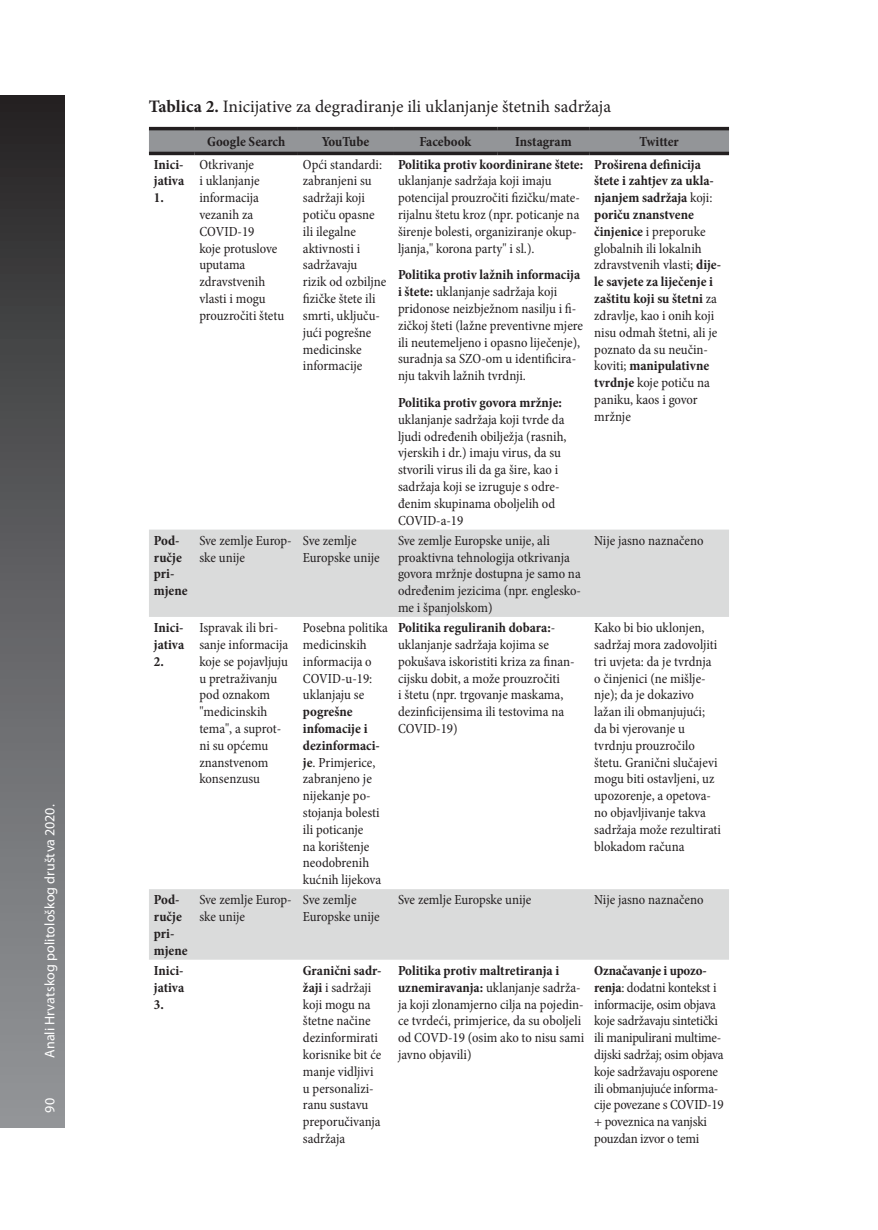
<style>
.page{position:relative;width:878px;height:1230px;background:#fff}
.page>*{position:absolute;margin:0;border:0;box-sizing:border-box;transform-origin:0 0}
.t1{font:17.5px "Minion Pro";color:#231f20}
.t2{font:condensed 14px/16.8px "Minion Pro";letter-spacing:-.005em;color:#231f20}
.t3{font:700 condensed 14px/16.8px "Minion Pro";color:#231f20;text-align:justify}
.t4{font:14px "Myriad Pro";letter-spacing:.005em;color:#fff}
.s1{font-weight:700}
</style>
<div class="page">
<div style="left:0;top:95px;width:64px;height:1032px;background:linear-gradient(to bottom,#292728,#979a9d)"></div>
<svg style="left:149px;top:130px;width:579px;height:22px;background:#8f9194"></svg>
<svg style="left:149px;top:529px;width:579px;height:430px"></svg>
<hr style="left:149px;top:127px;width:45px;height:3px;background:#231f20">
<hr style="left:194px;top:127px;width:104px;height:3px;background:#231f20">
<hr style="left:298px;top:127px;width:95px;height:3px;background:#231f20">
<hr style="left:393px;top:127px;width:104px;height:3px;background:#231f20">
<hr style="left:497px;top:127px;width:92px;height:3px;background:#231f20">
<hr style="left:589px;top:127px;width:139px;height:3px;background:#231f20">
<hr style="left:149px;top:152px;width:45px;height:3px;background:#231f20">
<hr style="left:194px;top:152px;width:104px;height:3px;background:#231f20">
<hr style="left:298px;top:152px;width:95px;height:3px;background:#231f20">
<hr style="left:393px;top:152px;width:104px;height:3px;background:#231f20">
<hr style="left:497px;top:152px;width:92px;height:3px;background:#231f20">
<hr style="left:589px;top:152px;width:139px;height:3px;background:#231f20">
<p class="t4" style="left:41px;top:1112px;width:309px;rotate:-90deg">90 Anali Hrvatskog politološkog društva 2020.</p>
<p class="t1" style="left:149px;top:95px;width:463px"><span class="s1">Tablica 2.</span> Inicijative za degradiranje ili uklanjanje štetnih sadržaja</p>
<p class="t3" style="left:207px;top:133px;width:80px">Google Search</p>
<p class="t3" style="left:321px;top:133px;width:49px">YouTube</p>
<p class="t3" style="left:419px;top:133px;width:53px">Facebook</p>
<p class="t3" style="left:515px;top:133px;width:58px">Instagram</p>
<p class="t3" style="left:639px;top:133px;width:41px">Twitter</p>
<p class="t3" style="left:154px;top:156px;width:32px">Inici&shy;jativa 1.</p>
<p class="t2" style="left:199px;top:156px;width:86px">Otkrivanje<br>i uklanjanje informacija vezanih za<br>COVID-19<br>koje protuslove uputama zdravstvenih vlasti i mogu prouzročiti štetu</p>
<p class="t2" style="left:303px;top:156px;width:85px">Opći standardi: zabranjeni su sadržaji koji potiču opasne ili ilegalne aktivnosti i sadržavaju<br>rizik od ozbiljne fizičke štete ili smrti, uključu&shy;jući pogrešne medicinske informacije</p>
<p class="t3" style="left:398px;top:156px;width:187px">Politika protiv koordinirane štete:</p>
<p class="t2" style="left:594px;top:156px;width:128px"><span class="s1">Proširena definicija štete i zahtjev za ukla&shy;njanjem sadržaja</span> koji: <span class="s1">poriču znanstvene činjenice</span> i preporuke globalnih ili lokalnih zdravstvenih vlasti; <span class="s1">dije&shy;le savjete za liječenje i zaštitu koji su štetni</span> za zdravlje, kao i onih koji nisu odmah štetni, ali je poznato da su neučin&shy;koviti; <span class="s1">manipulativne tvrdnje</span> koje potiču na paniku, kaos i govor mržnje</p>
<p class="t2" style="left:398px;top:173px;width:183px">uklanjanje sadržaja koji imaju potencijal prouzročiti fizičku/mate&shy;rijalnu štetu kroz (npr. poticanje na širenje bolesti, organiziranje okup&shy;ljanja," korona party" i sl.).</p>
<p class="t2" style="left:398px;top:267px;width:186px"><span class="s1">Politika protiv lažnih informacija i štete:</span> uklanjanje sadržaja koji pridonose neizbježnom nasilju i fi&shy;zičkoj šteti (lažne preventivne mjere ili neutemeljeno i opasno liječenje), suradnja sa SZO-om u identificira&shy;nju takvih lažnih tvrdnji.</p>
<p class="t3" style="left:398px;top:394px;width:165px">Politika protiv govora mržnje:</p>
<p class="t2" style="left:398px;top:411px;width:170px">uklanjanje sadržaja koji tvrde da ljudi određenih obilježja (rasnih, vjerskih i dr.) imaju virus, da su stvorili virus ili da ga šire, kao i sadržaja koji se izruguje s odre&shy;đenim skupinama oboljelih od<br>COVID-a-19</p>
<p class="t3" style="left:154px;top:532px;width:35px;text-align:left">Pod&shy;ručje pri&shy;mjene</p>
<p class="t2" style="left:199px;top:532px;width:94px">Sve zemlje Europ&shy;ske unije</p>
<p class="t2" style="left:303px;top:532px;width:78px">Sve zemlje<br>Europske unije</p>
<p class="t2" style="left:398px;top:532px;width:184px">Sve zemlje Europske unije, ali proaktivna tehnologija otkrivanja govora mržnje dostupna je samo na određenim jezicima (npr. englesko&shy;me i španjolskom)</p>
<p class="t2" style="left:594px;top:532px;width:111px">Nije jasno naznačeno</p>
<p class="t3" style="left:154px;top:619px;width:32px">Inici&shy;jativa 2.</p>
<p class="t2" style="left:199px;top:619px;width:90px">Ispravak ili bri&shy;sanje informacija koje se pojavljuju u pretraživanju pod oznakom "medicinskih tema", a suprot&shy;ni su općemu znanstvenom konsenzusu</p>
<p class="t2" style="left:303px;top:619px;width:87px">Posebna politika medicinskih informacija o<br>COVID-u-19: uklanjaju se</p>
<p class="t2" style="left:398px;top:619px;width:178px"><span class="s1">Politika reguliranih dobara:</span>- uklanjanje sadržaja kojima se pokušava iskoristiti kriza za finan&shy;cijsku dobit, a može prouzročiti<br>i štetu (npr. trgovanje maskama, dezinficijensima ili testovima na<br>COVID-19)</p>
<p class="t2" style="left:594px;top:619px;width:128px">Kako bi bio uklonjen, sadržaj mora zadovoljiti tri uvjeta: da je tvrdnja o činjenici (ne mišlje&shy;nje); da je dokazivo lažan ili obmanjujući; da bi vjerovanje u tvrdnju prouzročilo štetu. Granični slučajevi mogu biti ostavljeni, uz upozorenje, a opetova&shy;no objavljivanje takva sadržaja može rezultirati blokadom računa</p>
<p class="t2" style="left:303px;top:703px;width:80px"><span class="s1">pogrešne infomacije i dezinformaci&shy;je</span>. Primjerice, zabranjeno je nijekanje po&shy;stojanja bolesti ili poticanje<br>na korištenje neodobrenih kućnih lijekova</p>
<p class="t3" style="left:154px;top:891px;width:35px;text-align:left">Pod&shy;ručje pri&shy;mjene</p>
<p class="t2" style="left:199px;top:891px;width:94px">Sve zemlje Europ&shy;ske unije</p>
<p class="t2" style="left:303px;top:891px;width:78px">Sve zemlje<br>Europske unije</p>
<p class="t2" style="left:398px;top:891px;width:135px">Sve zemlje Europske unije</p>
<p class="t2" style="left:594px;top:891px;width:111px">Nije jasno naznačeno</p>
<p class="t3" style="left:154px;top:961px;width:32px">Inici&shy;jativa 3.</p>
<p class="t2" style="left:303px;top:962px;width:80px"><span class="s1">Granični sadr&shy;žaji</span> i sadržaji koji mogu na štetne načine dezinformirati korisnike bit će manje vidljivi u personalizi&shy;ranu sustavu preporučivanja sadržaja</p>
<p class="t2" style="left:398px;top:962px;width:188px"><span class="s1">Politika protiv maltretiranja i uznemiravanja:</span> uklanjanje sadrža&shy;ja koji zlonamjerno cilja na pojedin&shy;ce tvrdeći, primjerice, da su oboljeli od COVD-19 (osim ako to nisu sami javno objavili)</p>
<p class="t2" style="left:594px;top:962px;width:131px"><span class="s1">Označavanje i upozo&shy;renja</span>: dodatni kontekst i informacije, osim objava koje sadržavaju sintetički ili manipulirani multime&shy;dijski sadržaj; osim objava koje sadržavaju osporene ili obmanjujuće informa&shy;cije povezane s COVID-19 + poveznica na vanjski pouzdan izvor o temi</p>
</div>
